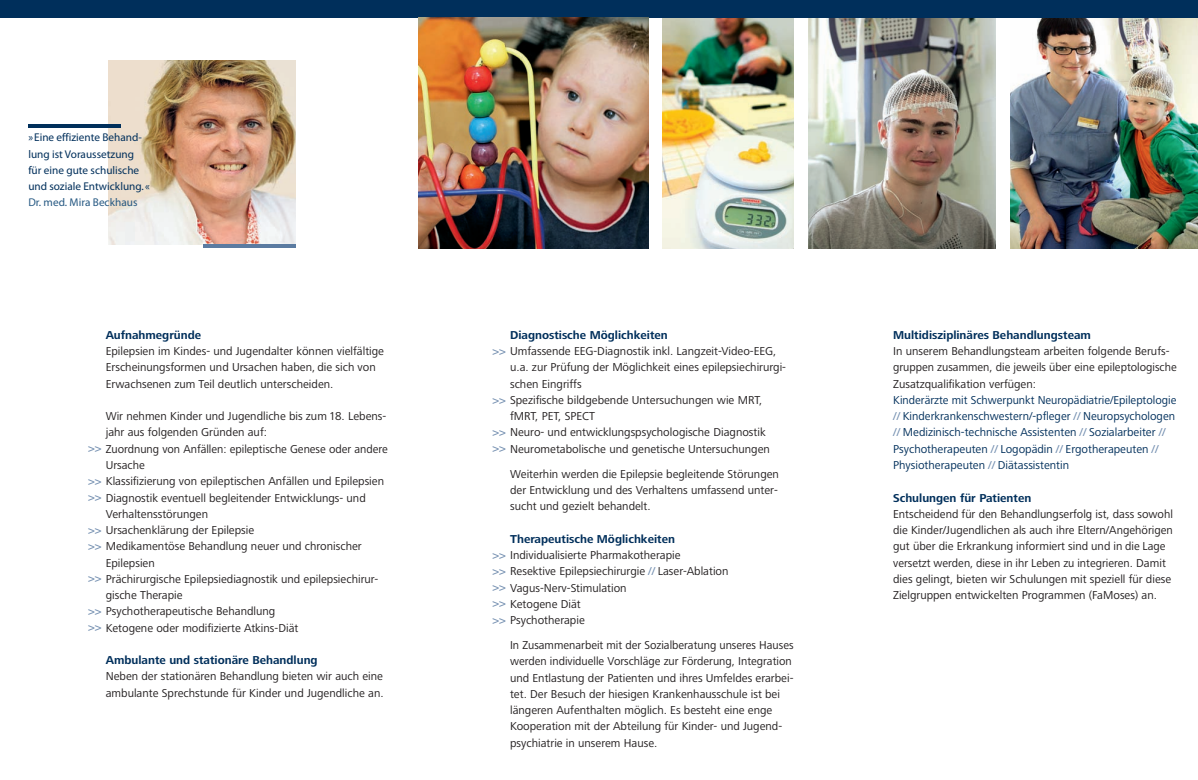
<style>
.page{position:relative;width:1198px;height:780px;background:#fff}
.page>*{position:absolute;margin:0;border:0;box-sizing:border-box;transform-origin:0 0}
.Fließtext{font:11.88px/16.2px "Frutiger Next LT";color:#231f20}
.Fließtext-2{font:11.88px/16.2px "Frutiger Next LT";color:#002f5b}
.Fließtext-3{font:700 11.88px "Frutiger Next LT";color:#002f5b}
.Headline_klein{font:700 11.88px "Frutiger Next LT";color:#002f5b}
.t1{font:11.25px/16.2px "Myriad Pro";color:#002f5b}
.t2{font:11.25px "Myriad Pro";color:#255882}
.s1{font-weight:500;color:#7590b1}
</style>
<div class="page">
<img style="left:1010px;top:18px;width:188px;height:230px">
<img style="left:663px;top:18px;width:131px;height:230px">
<img style="left:808px;top:18px;width:188px;height:230px">
<img style="left:108px;top:60px;width:188px;height:184px">
<hr style="left:204px;top:244px;width:92px;height:4px;background:#5b7ba1">
<div style="left:0;top:0;width:1198px;height:18px;background:#002f5b"></div>
<hr style="left:28px;top:124px;width:92px;height:4px;background:#002f5b">
<img style="left:418px;top:18px;width:230px;height:230px">
<p class="t1" style="left:28px;top:129px;width:115px">»Eine effiziente Behand&shy;lung ist Voraussetzung</p>
<p class="t1" style="left:28px;top:162px;width:123px">für eine gute schulische und soziale Entwicklung.«</p>
<p class="t2" style="left:28px;top:196px;width:111px">Dr. med. Mira Beckhaus</p>
<p class="Fließtext-3" style="left:106px;top:328px;width:97px">Aufnahmegründe</p>
<p class="Fließtext" style="left:106px;top:343px;width:280px">Epilepsien im Kindes- und Jugendalter können vielfältige<br>Erscheinungsformen und Ursachen haben, die sich von<br>Erwachsenen zum Teil deutlich unterscheiden.</p>
<p class="Fließtext" style="left:106px;top:408px;width:282px">Wir nehmen Kinder und Jugendliche bis zum 18. Lebens&shy;jahr aus folgenden Gründen auf:</p>
<p class="Fließtext" style="left:106px;top:440px;width:284px;text-indent:-18px"><span class="s1">&gt;&gt;</span> Zuordnung von Anfällen: epileptische Genese oder andere<br>Ursache</p>
<p class="Fließtext" style="left:88px;top:473px;width:298px"><span class="s1">&gt;&gt;</span> Klassifizierung von epileptischen Anfällen und Epilepsien</p>
<p class="Fließtext" style="left:106px;top:489px;width:262px;text-indent:-18px"><span class="s1">&gt;&gt;</span> Diagnostik eventuell begleitender Entwicklungs- und<br>Verhaltensstörungen</p>
<p class="Fließtext" style="left:88px;top:522px;width:168px"><span class="s1">&gt;&gt;</span> Ursachenklärung der Epilepsie</p>
<p class="Fließtext" style="left:106px;top:538px;width:258px;text-indent:-18px"><span class="s1">&gt;&gt;</span> Medikamentöse Behandlung neuer und chronischer<br>Epilepsien</p>
<p class="Fließtext" style="left:106px;top:570px;width:273px;text-indent:-18px"><span class="s1">&gt;&gt;</span> Prächirurgische Epilepsiediagnostik und epilepsiechirur&shy;gische Therapie</p>
<p class="Fließtext" style="left:88px;top:603px;width:189px"><span class="s1">&gt;&gt;</span> Psychotherapeutische Behandlung</p>
<p class="Fließtext" style="left:88px;top:619px;width:212px"><span class="s1">&gt;&gt;</span> Ketogene oder modifizierte Atkins-Diät</p>
<p class="Headline_klein" style="left:106px;top:653px;width:213px">Ambulante und stationäre Behandlung</p>
<p class="Fließtext" style="left:106px;top:668px;width:279px">Neben der stationären Behandlung bieten wir auch eine ambulante Sprechstunde für Kinder und Jugendliche an.</p>
<p class="Fließtext-3" style="left:510px;top:328px;width:159px">Diagnostische Möglichkeiten</p>
<p class="Fließtext" style="left:510px;top:343px;width:277px;text-indent:-18px"><span class="s1">&gt;&gt;</span> Umfassende EEG-Diagnostik inkl. Langzeit-Video-EEG, u.a. zur Prüfung der Möglichkeit eines epilepsiechirurgi&shy;schen Eingriffs</p>
<p class="Fließtext" style="left:510px;top:392px;width:254px;text-indent:-18px"><span class="s1">&gt;&gt;</span> Spezifische bildgebende Untersuchungen wie MRT, fMRT, PET, SPECT</p>
<p class="Fließtext" style="left:492px;top:424px;width:275px"><span class="s1">&gt;&gt;</span> Neuro- und entwicklungspsychologische Diagnostik</p>
<p class="Fließtext" style="left:492px;top:440px;width:279px"><span class="s1">&gt;&gt;</span> Neurometabolische und genetische Untersuchungen</p>
<p class="Fließtext" style="left:510px;top:465px;width:270px;text-align:justify">Weiterhin werden die Epilepsie begleitende Störungen der Entwicklung und des Verhaltens umfassend unter&shy;sucht und gezielt behandelt.</p>
<p class="Fließtext-3" style="left:510px;top:532px;width:166px">Therapeutische Möglichkeiten</p>
<p class="Fließtext" style="left:492px;top:547px;width:190px"><span class="s1">&gt;&gt;</span> Individualisierte Pharmakotherapie</p>
<p class="Fließtext" style="left:492px;top:563px;width:238px"><span class="s1">&gt;&gt;</span> Resektive Epilepsiechirurgie <span class="s1">//</span> Laser-Ablation</p>
<p class="Fließtext" style="left:492px;top:579px;width:136px"><span class="s1">&gt;&gt;</span> Vagus-Nerv-Stimulation</p>
<p class="Fließtext" style="left:492px;top:595px;width:90px"><span class="s1">&gt;&gt;</span> Ketogene Diät</p>
<p class="Fließtext" style="left:492px;top:612px;width:94px"><span class="s1">&gt;&gt;</span> Psychotherapie</p>
<p class="Fließtext" style="left:510px;top:637px;width:285px">In Zusammenarbeit mit der Sozialberatung unseres Hauses werden individuelle Vorschläge zur Förderung, Integration und Entlastung der Patienten und ihres Umfeldes erarbei&shy;tet. Der Besuch der hiesigen Krankenhausschule ist bei längeren Aufenthalten möglich. Es besteht eine enge Kooperation mit der Abteilung für Kinder- und Jugend&shy;psychiatrie in unserem Hause.</p>
<p class="Fließtext-3" style="left:893px;top:328px;width:199px">Multidisziplinäres Behandlungsteam</p>
<p class="Fließtext" style="left:893px;top:343px;width:285px">In unserem Behandlungsteam arbeiten folgende Berufs&shy;gruppen zusammen, die jeweils über eine epileptologische<br>Zusatzqualifikation verfügen:</p>
<p class="Fließtext-2" style="left:893px;top:392px;width:285px">Kinderärzte mit Schwerpunkt Neuropädiatrie/Epileptologie <span class="s1">//</span> Kinderkrankenschwestern/-pfleger <span class="s1">//</span> Neuropsychologen <span class="s1">//</span> Medizinisch-technische Assistenten <span class="s1">//</span> Sozialarbeiter <span class="s1">// </span>Psychotherapeuten <span class="s1">//</span> Logopädin <span class="s1">//</span> Ergotherapeuten <span class="s1">// </span>Physiotherapeuten <span class="s1">//</span> Diätassistentin</p>
<p class="Headline_klein" style="left:893px;top:491px;width:140px">Schulungen für Patienten</p>
<p class="Fließtext" style="left:893px;top:505px;width:281px">Entscheidend für den Behandlungserfolg ist, dass sowohl die Kinder/Jugendlichen als auch ihre Eltern/Angehörigen gut über die Erkrankung informiert sind und in die Lage versetzt werden, diese in ihr Leben zu integrieren. Damit dies gelingt, bieten wir Schulungen mit speziell für diese Zielgruppen entwickelten Programmen (FaMoses) an.</p>
</div>
